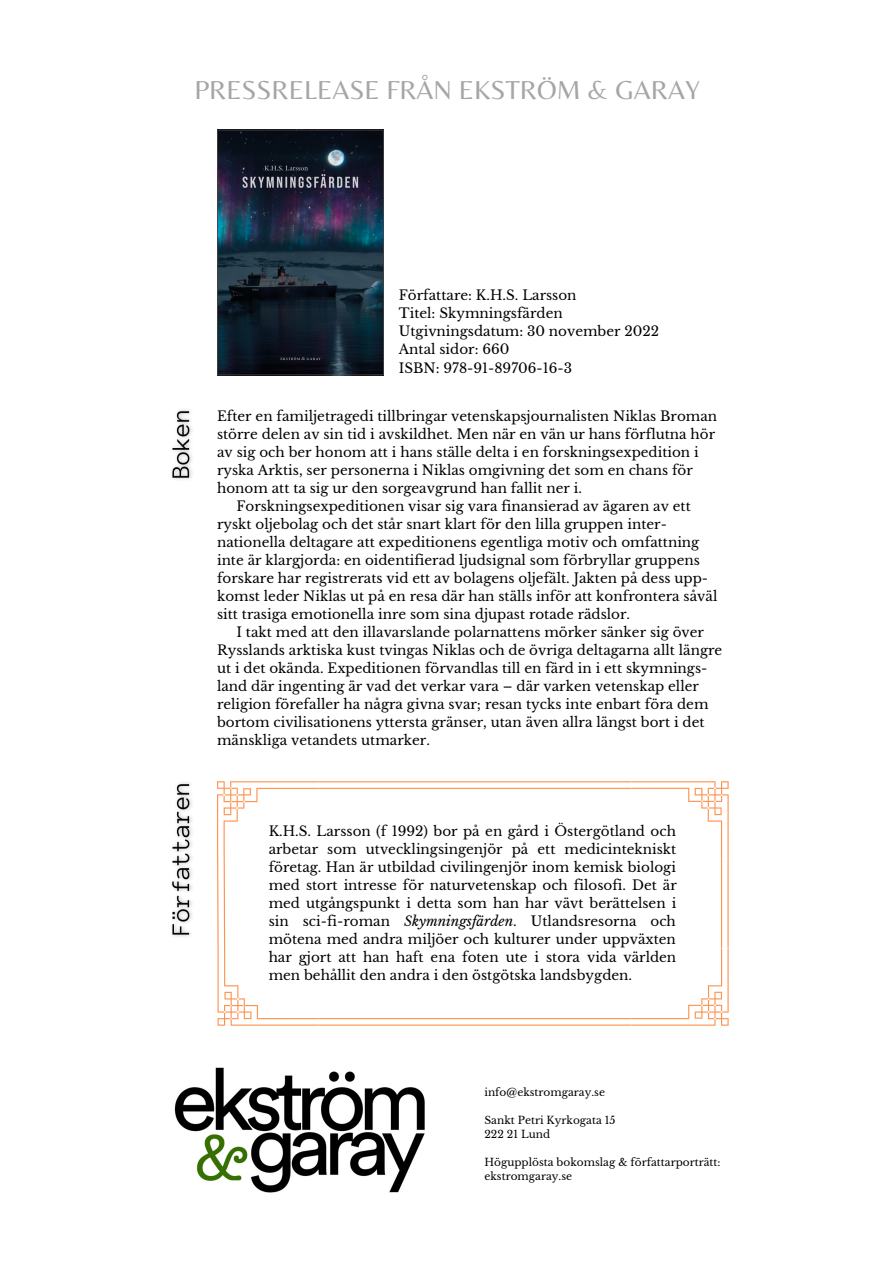
<style>
.page{position:relative;width:894px;height:1264px;background:#fff}
.page>*{position:absolute;margin:0;border:0;box-sizing:border-box;transform-origin:0 0}
.t1{font:27px "Belleza";color:#a6a6a6}
.t2{font:13.5px/18px "Libre Baskerville";color:#000;text-align:justify}
.t3{font:10.5px/14px "Libre Baskerville";color:#000}
.s1{font-style:italic}
</style>
<div class="page">
<img style="left:174px;top:1067px;width:251px;height:125px">
<img style="left:172px;top:409px;width:20px;height:71px">
<svg style="left:217px;top:781px;width:511px;height:244px"></svg>
<img style="left:172px;top:782px;width:20px;height:155px">
<svg style="left:217px;top:130px;width:167px;height:245px;background:#1a2837"></svg>
<h1 class="t1" style="left:194px;top:74px;width:507px">PRESSRELEASE FRÅN EKSTRÖM &amp; GARAY</h1>
<p class="t2" style="left:399px;top:287px;width:262px;text-align:left">Författare: K.H.S. Larsson<br>Titel: Skymningsfärden<br>Utgivningsdatum: 30 november 2022<br>Antal sidor: 660<br>ISBN: 978-91-89706-16-3</p>
<p class="t2" style="left:217px;top:407px;width:501px">Efter en familjetragedi tillbringar vetenskapsjournalisten Niklas Broman</p>
<p class="t2" style="left:217px;top:425px;width:499px">större delen av sin tid i avskildhet. Men när en vän ur hans förflutna hör</p>
<p class="t2" style="left:217px;top:443px;width:483px">av sig och ber honom att i hans ställe delta i en forskningsexpedition i</p>
<p class="t2" style="left:217px;top:461px;width:477px">ryska Arktis, ser personerna i Niklas omgivning det som en chans för</p>
<p class="t2" style="left:217px;top:479px;width:366px">honom att ta sig ur den sorgeavgrund han fallit ner i.</p>
<p class="t2" style="left:236px;top:497px;width:455px">Forskningsexpeditionen visar sig vara finansierad av ägaren av ett</p>
<p class="t2" style="left:217px;top:515px;width:451px">ryskt oljebolag och det står snart klart för den lilla gruppen inter-</p>
<p class="t2" style="left:217px;top:533px;width:483px">nationella deltagare att expeditionens egentliga motiv och omfattning</p>
<p class="t2" style="left:217px;top:551px;width:484px">inte är klargjorda: en oidentifierad ljudsignal som förbryllar gruppens</p>
<p class="t2" style="left:217px;top:569px;width:492px">forskare har registrerats vid ett av bolagens oljefält. Jakten på dess upp-</p>
<p class="t2" style="left:217px;top:587px;width:501px">komst leder Niklas ut på en resa där han ställs inför att konfrontera såväl</p>
<p class="t2" style="left:217px;top:605px;width:414px">sitt trasiga emotionella inre som sina djupast rotade rädslor.</p>
<p class="t2" style="left:236px;top:623px;width:469px">I takt med att den illavarslande polarnattens mörker sänker sig över</p>
<p class="t2" style="left:217px;top:641px;width:506px">Rysslands arktiska kust tvingas Niklas och de övriga deltagarna allt längre</p>
<p class="t2" style="left:217px;top:659px;width:491px">ut i det okända. Expeditionen förvandlas till en färd in i ett skymnings-</p>
<p class="t2" style="left:217px;top:677px;width:483px">land där ingenting är vad det verkar vara – där varken vetenskap eller</p>
<p class="t2" style="left:217px;top:695px;width:493px">religion förefaller ha några givna svar; resan tycks inte enbart föra dem</p>
<p class="t2" style="left:217px;top:713px;width:489px">bortom civilisationens yttersta gränser, utan även allra längst bort i det</p>
<p class="t2" style="left:217px;top:731px;width:214px">mänskliga vetandets utmarker.</p>
<p class="t2" style="left:268px;top:822px;width:409px">K.H.S. Larsson (f 1992) bor på en gård i Östergötland och arbetar som utvecklingsingenjör på ett medicintekniskt företag. Han är utbildad civilingenjör inom kemisk biologi med stort intresse för naturvetenskap och filosofi. Det är med utgångspunkt i detta som han har vävt berättelsen i sin sci-fi-roman <span class="s1">Skymningsfärden</span>. Utlandsresorna och mötena med andra miljöer och kulturer under uppväxten har gjort att han haft ena foten ute i stora vida världen men behållit den andra i den östgötska landsbygden.</p>
<p class="t3" style="left:484px;top:1084px;width:122px">info@ekstromgaray.se</p>
<p class="t3" style="left:484px;top:1113px;width:132px">Sankt Petri Kyrkogata 15<br>222 21 Lund</p>
<p class="t3" style="left:484px;top:1155px;width:237px">Högupplösta bokomslag &amp; författarporträtt: ekstromgaray.se</p>
</div>
